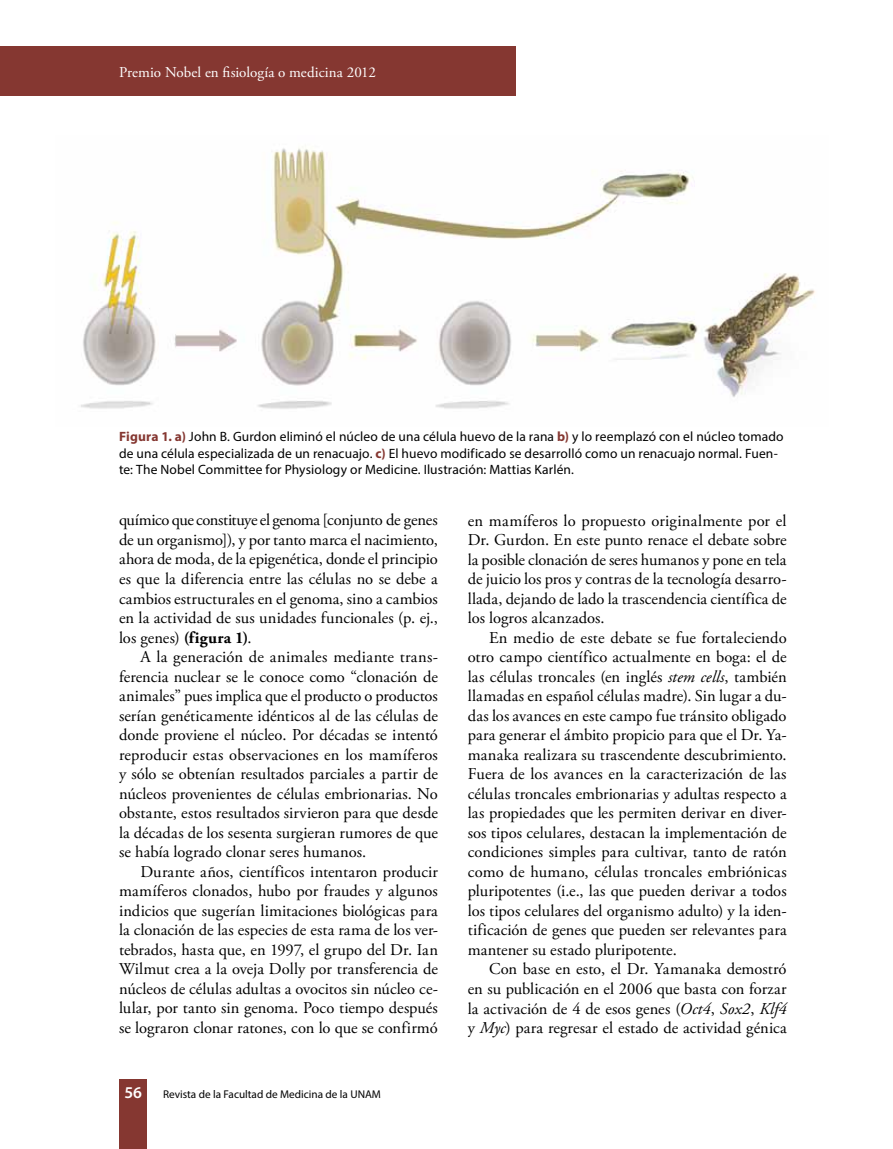
<style>
.page{position:relative;width:893px;height:1149px;background:#fff}
.page>*{position:absolute;margin:0;border:0;box-sizing:border-box;transform-origin:0 0}
.t1{font:16.5px/19.5px "Adobe Garamond Pro";letter-spacing:.005em;color:#000;text-align:justify}
.t2{font:600 16.5px "Myriad Pro";color:#fff}
.t3{font:15px "Adobe Garamond Pro";color:#fff}
.t4{font:13.5px/16.5px "Myriad Pro";letter-spacing:.01em;color:#000}
.t5{font:11.25px "Myriad Pro";color:#000}
.s1{font-weight:700;color:#853731}
.s2{font-weight:700}
.s3{font-style:italic}
</style>
<div class="page">
<div style="left:119px;top:1079px;width:28px;height:69px;background:#853731"></div>
<div style="left:0;top:47px;width:516px;height:49px;background:#853731"></div>
<img style="left:81px;top:148px;width:734px;height:261px">
<p class="t3" style="left:119px;top:63px;width:258px">Premio Nobel en fisiología o medicina 2012</p>
<p class="t4" style="left:119px;top:428px;width:666px"><span class="s1">Figura 1. a)</span> John B. Gurdon eliminó el núcleo de una célula huevo de la rana <span class="s1">b)</span> y lo reemplazó con el núcleo tomado de una célula especializada de un renacuajo. <span class="s1">c)</span> El huevo modificado se desarrolló como un renacuajo normal. Fuen&shy;te: The Nobel Committee for Physiology or Medicine. Ilustración: Mattias Karlén.</p>
<p class="t1" style="left:119px;top:511px;width:320px">químico que constituye el genoma [conjunto de genes de un organismo]), y por tanto marca el nacimiento, ahora de moda, de la epigenética, donde el principio es que la diferencia entre las células no se debe a cambios estructurales en el genoma, sino a cambios en la actividad de sus unidades funcionales (p. ej., los genes) <span class="s2">(figura 1)</span>.</p>
<p class="t1" style="left:119px;top:647px;width:320px;text-indent:21px">A la generación de animales mediante trans&shy;ferencia nuclear se le conoce como “clonación de animales” pues implica que el producto o productos serían genéticamente idénticos al de las células de donde proviene el núcleo. Por décadas se intentó reproducir estas observaciones en los mamíferos y sólo se obtenían resultados parciales a partir de núcleos provenientes de células embrionarias. No obstante, estos resultados sirvieron para que desde la décadas de los sesenta surgieran rumores de que se había logrado clonar seres humanos.</p>
<p class="t1" style="left:119px;top:862px;width:320px;text-indent:21px">Durante años, científicos intentaron producir mamíferos clonados, hubo por fraudes y algunos indicios que sugerían limitaciones biológicas para la clonación de las especies de esta rama de los ver&shy;tebrados, hasta que, en 1997, el grupo del Dr. Ian Wilmut crea a la oveja Dolly por transferencia de núcleos de células adultas a ovocitos sin núcleo ce&shy;lular, por tanto sin genoma. Poco tiempo después se lograron clonar ratones, con lo que se confirmó</p>
<p class="t2" style="left:124px;top:1081px;width:19px">56</p>
<p class="t5" style="left:163px;top:1086px;width:219px">Revista de la Facultad de Medicina de la UNAM</p>
<p class="t1" style="left:468px;top:511px;width:320px">en mamíferos lo propuesto originalmente por el Dr. Gurdon. En este punto renace el debate sobre la posible clonación de seres humanos y pone en tela de juicio los pros y contras de la tecnología desarro&shy;llada, dejando de lado la trascendencia científica de los logros alcanzados.</p>
<p class="t1" style="left:468px;top:628px;width:320px;text-indent:21px">En medio de este debate se fue fortaleciendo otro campo científico actualmente en boga: el de las células troncales (en inglés <span class="s3">stem cells</span>, también llamadas en español células madre). Sin lugar a du&shy;das los avances en este campo fue tránsito obligado para generar el ámbito propicio para que el Dr. Ya&shy;manaka realizara su trascendente descubrimiento.<br>Fuera de los avances en la caracterización de las células troncales embrionarias y adultas respecto a las propiedades que les permiten derivar en diver&shy;sos tipos celulares, destacan la implementación de condiciones simples para cultivar, tanto de ratón como de humano, células troncales embriónicas pluripotentes (i.e., las que pueden derivar a todos los tipos celulares del organismo adulto) y la iden&shy;tificación de genes que pueden ser relevantes para mantener su estado pluripotente.</p>
<p class="t1" style="left:468px;top:959px;width:320px;text-indent:21px">Con base en esto, el Dr. Yamanaka demostró en su publicación en el 2006 que basta con forzar la activación de 4 de esos genes (<span class="s3">Oct4</span>, <span class="s3">Sox2</span>, <span class="s3">Klf4 </span>y <span class="s3">Myc</span>) para regresar el estado de actividad génica</p>
</div>
